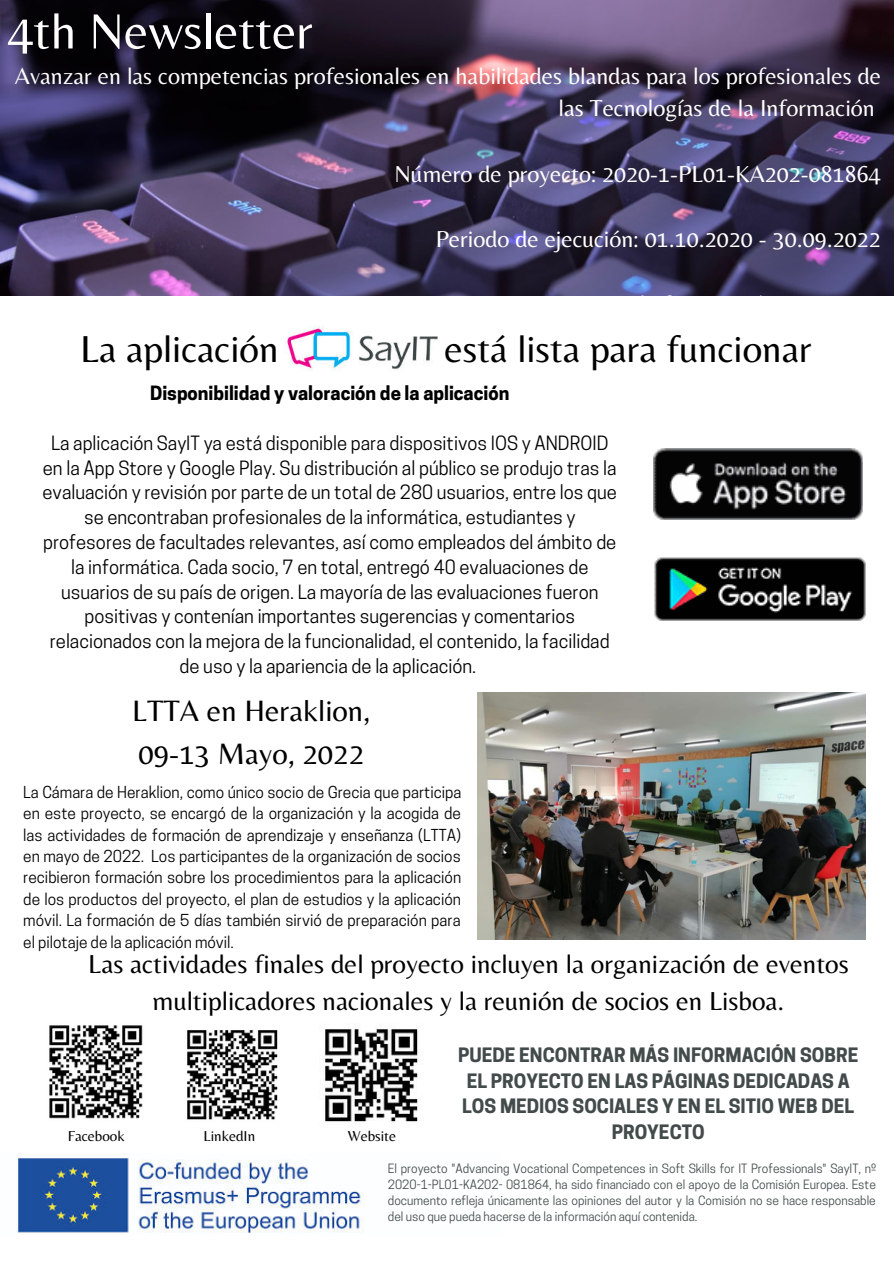
<style>
.page{position:relative;width:894px;height:1264px;background:#fff}
.page>*{position:absolute;margin:0;border:0;box-sizing:border-box;transform-origin:0 0}
.t1{font:51.3px "Belleza";color:#fff}
.t2{font:39px "Belleza";color:#000}
.t3{font:30.75px/42.8px "Belleza";color:#000}
.t4{font:27px/37.2px "Belleza";color:#000;text-align:center}
.t5{font:24px/32.7px "Belleza";color:#fff;text-align:right}
.t6{font:700 18.6px/25.7px "Cooper Hewitt";color:#424b4a;text-align:center}
.t7{font:18.45px/24.8px "Cooper Hewitt";color:#000;text-align:center}
.t8{font:700 18.45px "Cooper Hewitt";color:#000}
.t9{font:15.45px/21.5px "Cooper Hewitt";color:#000;text-align:justify}
.t10{font:15px "Belleza";color:#000}
.t11{font:12px/16px "Cooper Hewitt";color:#424b4a;text-align:justify}
</style>
<div class="page">
<img style="left:477px;top:692px;width:388px;height:247px">
<img style="left:16px;top:1153px;width:348px;height:80px">
<img style="left:0;top:0;width:893px;height:295px">
<img style="left:284px;top:326px;width:154px;height:45px">
<img style="left:49px;top:1025px;width:94px;height:94px">
<img style="left:187px;top:1030px;width:91px;height:90px">
<img style="left:324px;top:1028px;width:94px;height:94px">
<img style="left:653px;top:448px;width:209px;height:71px">
<img style="left:654px;top:557px;width:211px;height:63px">
<h1 class="t1" style="left:8px;top:1px;width:306px">4th Newsletter</h1>
<h3 class="t5" style="left:15px;top:59px;width:867px">Avanzar en las competencias profesionales en habilidades blandas para los profesionales de las Tecnologías de la Información</h3>
<h3 class="t5" style="left:394px;top:157px;width:488px">Número de proyecto: 2020-1-PL01-KA202-081864</h3>
<h3 class="t5" style="left:435px;top:222px;width:446px">Periodo de ejecución: 01.10.2020 - 30.09.2022</h3>
<h2 class="t2" style="left:80px;top:326px;width:200px">La aplicación</h2>
<h2 class="t2" style="left:444px;top:326px;width:368px">está lista para funcionar</h2>
<p class="t8" style="left:150px;top:382px;width:360px">Disponibilidad y valoración de la aplicación</p>
<p class="t7" style="left:43px;top:430px;width:576px">La aplicación SayIT ya está disponible para dispositivos IOS y ANDROID en la App Store y Google Play. Su distribución al público se produjo tras la evaluación y revisión por parte de un total de 280 usuarios, entre los que se encontraban profesionales de la informática, estudiantes y profesores de facultades relevantes, así como empleados del ámbito de la informática. Cada socio, 7 en total, entregó 40 evaluaciones de usuarios de su país de origen. La mayoría de las evaluaciones fueron positivas y contenían importantes sugerencias y comentarios relacionados con la mejora de la funcionalidad, el contenido, la facilidad de uso y la apariencia de la aplicación.</p>
<h3 class="t3" style="left:132px;top:688px;width:240px">LTTA en Heraklion,<br>09-13 Mayo, 2022</h3>
<p class="t9" style="left:23px;top:781px;width:439px">La Cámara de Heraklion, como único socio de Grecia que participa en este proyecto, se encargó de la organización y la acogida de las actividades de formación de aprendizaje y enseñanza (LTTA) en mayo de 2022. Los participantes de la organización de socios recibieron formación sobre los procedimientos para la aplicación de los productos del proyecto, el plan de estudios y la aplicación móvil. La formación de 5 días también sirvió de preparación para el pilotaje de la aplicación móvil.</p>
<h3 class="t4" style="left:88px;top:944px;width:762px">Las actividades finales del proyecto incluyen la organización de eventos multiplicadores nacionales y la reunión de socios en Lisboa.</h3>
<p class="t6" style="left:458px;top:1042px;width:402px">PUEDE ENCONTRAR MÁS INFORMACIÓN SOBRE<br>EL PROYECTO EN LAS PÁGINAS DEDICADAS A<br>LOS MEDIOS SOCIALES Y EN EL SITIO WEB DEL<br>PROYECTO</p>
<p class="t11" style="left:388px;top:1160px;width:489px">El proyecto "Advancing Vocational Competences in Soft Skills for IT Professionals" SayIT, nº 2020-1-PL01-KA202- 081864, ha sido financiado con el apoyo de la Comisión Europea. Este documento refleja únicamente las opiniones del autor y la Comisión no se hace responsable del uso que pueda hacerse de la información aquí contenida.</p>
<p class="t10" style="left:68px;top:1126px;width:58px">Facebook</p>
<p class="t10" style="left:203px;top:1126px;width:53px">LinkedIn</p>
<p class="t10" style="left:348px;top:1126px;width:50px">Website</p>
</div>
